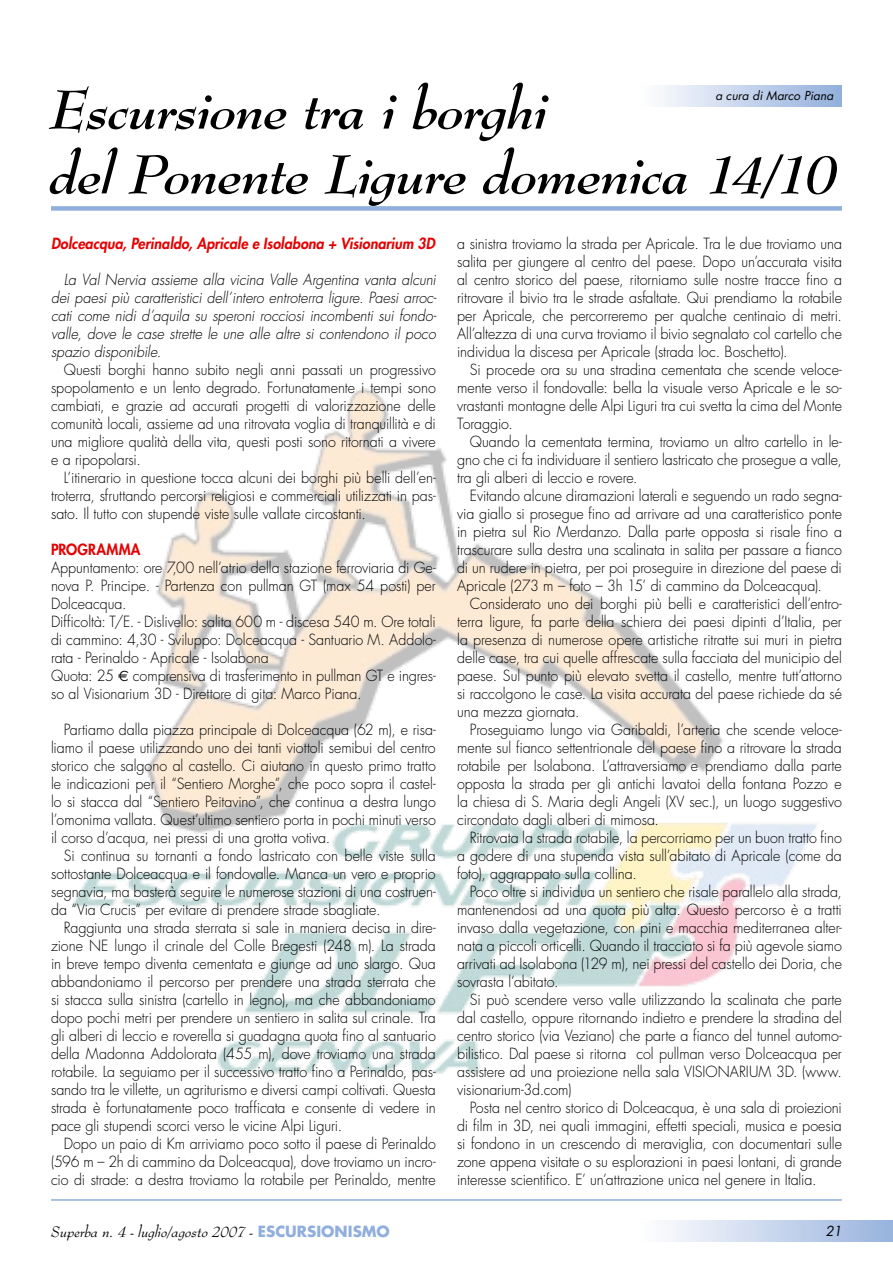
<style>
.page{position:relative;width:893px;height:1263px;background:#fff}
.page>*{position:absolute;margin:0;border:0;box-sizing:border-box;transform-origin:0 0}
.t1{font:italic 700 54px/64.8px "Bernhard Modern BT";letter-spacing:-.02em;color:#000}
.t2{font:300 15px/18px "Futura";letter-spacing:-.005em;color:#000;text-align:justify;scale:.95 1}
.t3{font:italic 300 15px/18px "Futura";color:#000;text-align:justify;scale:.95 1}
.t4{font:italic 800 15px "Futura";letter-spacing:.005em;color:#e50002;scale:.95 1}
.t5{font:italic 15px "Bernhard Modern BT";color:#000}
.t6{font:800 15px "Futura";letter-spacing:.01em;color:#e50002;scale:.95 1}
.t7{font:italic 13.5px "Futura";color:#000}
.t8{font:italic 12px "Futura";color:#000}
.s1{font-family:"Euro Sans";font-weight:400}
.s2{font-family:"Futura";font-weight:700;font-style:normal;color:#91afdc}
</style>
<div class="page">
<img style="left:72px;top:388px;width:745px;height:686px">
<hr style="left:51px;top:1199px;width:791px;height:2px;background:#91afdc">
<div style="left:638px;top:1220px;width:255px;height:22px;background:linear-gradient(to right,#fff,#98b3dd)"></div>
<div style="left:51px;top:206px;width:791px;height:5px;background:#91afdc"></div>
<div style="left:638px;top:85px;width:204px;height:21px;background:linear-gradient(to right,#fff,#93afdc)"></div>
<h1 class="t1" style="left:51px;top:76px;width:788px">Escursione tra i borghi<br>del Ponente Ligure domenica 14/10</h1>
<p class="t8" style="left:715px;top:88px;width:120px">a cura di Marco Piana</p>
<p class="t4" style="left:51px;top:233px;width:406px">Dolceacqua, Perinaldo, Apricale e Isolabona + Visionarium 3D</p>
<p class="t3" style="left:51px;top:271px;width:407px;text-indent:13px">La Val Nervia assieme alla vicina Valle Argentina vanta alcuni dei paesi più caratteristici dell’intero entroterra ligure. Paesi arroc&shy;cati come nidi d’aquila su speroni rocciosi incombenti sui fondo&shy;valle, dove le case strette le une alle altre si contendono il poco spazio disponibile.</p>
<p class="t2" style="left:51px;top:361px;width:407px;text-indent:13px">Questi borghi hanno subito negli anni passati un progressivo spopolamento e un lento degrado. Fortunatamente i tempi sono cambiati, e grazie ad accurati progetti di valorizzazione delle comunità locali, assieme ad una ritrovata voglia di tranquillità e di una migliore qualità della vita, questi posti sono ritornati a vivere e a ripopolarsi.</p>
<p class="t2" style="left:51px;top:469px;width:407px;text-indent:13px">L’itinerario in questione tocca alcuni dei borghi più belli dell’en&shy;troterra, sfruttando percorsi religiosi e commerciali utilizzati in pas&shy;sato. Il tutto con stupende viste sulle vallate circostanti.</p>
<p class="t6" style="left:51px;top:539px;width:96px">PROGRAMMA</p>
<p class="t2" style="left:51px;top:559px;width:407px;text-align:left">Appuntamento: ore 7,00 nell’atrio della stazione ferroviaria di Ge&shy;nova P. Principe. - Partenza con pullman GT (max 54 posti) per Dolceacqua.<br>Difficoltà: T/E. - Dislivello: salita 600 m - discesa 540 m. Ore totali di cammino: 4,30 - Sviluppo: Dolceacqua - Santuario M. Addolo&shy;rata - Perinaldo - Apricale - Isolabona<br>Quota: 25 <span class="s1">€</span> comprensiva di trasferimento in pullman GT e ingres&shy;so al Visionarium 3D - Direttore di gita: Marco Piana.</p>
<p class="t2" style="left:51px;top:721px;width:407px;text-indent:13px">Partiamo dalla piazza principale di Dolceacqua (62 m), e risa&shy;liamo il paese utilizzando uno dei tanti viottoli semibui del centro storico che salgono al castello. Ci aiutano in questo primo tratto le indicazioni per il “Sentiero Morghe”, che poco sopra il castel&shy;lo si stacca dal “Sentiero Peitavino”, che continua a destra lungo l’omonima vallata. Quest’ultimo sentiero porta in pochi minuti verso il corso d’acqua, nei pressi di una grotta votiva.</p>
<p class="t2" style="left:51px;top:847px;width:407px;text-indent:13px">Si continua su tornanti a fondo lastricato con belle viste sulla sottostante Dolceacqua e il fondovalle. Manca un vero e proprio segnavia, ma basterà seguire le numerose stazioni di una costruen&shy;da “Via Crucis” per evitare di prendere strade sbagliate.</p>
<p class="t2" style="left:51px;top:919px;width:407px;text-indent:13px">Raggiunta una strada sterrata si sale in maniera decisa in dire&shy;zione NE lungo il crinale del Colle Bregesti (248 m). La strada in breve tempo diventa cementata e giunge ad uno slargo. Qua abbandoniamo il percorso per prendere una strada sterrata che si stacca sulla sinistra (cartello in legno), ma che abbandoniamo dopo pochi metri per prendere un sentiero in salita sul crinale. Tra gli alberi di leccio e roverella si guadagna quota fino al santuario della Madonna Addolorata (455 m), dove troviamo una strada rotabile. La seguiamo per il successivo tratto fino a Perinaldo, pas&shy;sando tra le villette, un agriturismo e diversi campi coltivati. Questa strada è fortunatamente poco trafficata e consente di vedere in pace gli stupendi scorci verso le vicine Alpi Liguri.</p>
<p class="t2" style="left:51px;top:1135px;width:407px;text-indent:13px">Dopo un paio di Km arriviamo poco sotto il paese di Perinaldo (596 m – 2h di cammino da Dolceacqua), dove troviamo un incro&shy;cio di strade: a destra troviamo la rotabile per Perinaldo, mentre</p>
<p class="t2" style="left:457px;top:234px;width:407px">a sinistra troviamo la strada per Apricale. Tra le due troviamo una salita per giungere al centro del paese. Dopo un’accurata visita al centro storico del paese, ritorniamo sulle nostre tracce fino a ritrovare il bivio tra le strade asfaltate. Qui prendiamo la rotabile per Apricale, che percorreremo per qualche centinaio di metri.<br>All’altezza di una curva troviamo il bivio segnalato col cartello che individua la discesa per Apricale (strada loc. Boschetto).</p>
<p class="t2" style="left:457px;top:360px;width:407px;text-indent:13px">Si procede ora su una stradina cementata che scende veloce&shy;mente verso il fondovalle: bella la visuale verso Apricale e le so&shy;vrastanti montagne delle Alpi Liguri tra cui svetta la cima del Monte Toraggio.</p>
<p class="t2" style="left:457px;top:432px;width:407px;text-indent:13px">Quando la cementata termina, troviamo un altro cartello in le&shy;gno che ci fa individuare il sentiero lastricato che prosegue a valle, tra gli alberi di leccio e rovere.</p>
<p class="t2" style="left:457px;top:486px;width:407px;text-indent:13px">Evitando alcune diramazioni laterali e seguendo un rado segna&shy;via giallo si prosegue fino ad arrivare ad una caratteristico ponte in pietra sul Rio Merdanzo. Dalla parte opposta si risale fino a trascurare sulla destra una scalinata in salita per passare a fianco di un rudere in pietra, per poi proseguire in direzione del paese di Apricale (273 m – foto – 3h 15’ di cammino da Dolceacqua).</p>
<p class="t2" style="left:457px;top:594px;width:407px;text-indent:13px">Considerato uno dei borghi più belli e caratteristici dell’entro&shy;terra ligure, fa parte della schiera dei paesi dipinti d’Italia, per la presenza di numerose opere artistiche ritratte sui muri in pietra delle case, tra cui quelle affrescate sulla facciata del municipio del paese. Sul punto più elevato svetta il castello, mentre tutt’attorno si raccolgono le case. La visita accurata del paese richiede da sé una mezza giornata.</p>
<p class="t2" style="left:457px;top:720px;width:407px;text-indent:13px">Proseguiamo lungo via Garibaldi, l’arteria che scende veloce&shy;mente sul fianco settentrionale del paese fino a ritrovare la strada rotabile per Isolabona. L’attraversiamo e prendiamo dalla parte opposta la strada per gli antichi lavatoi della fontana Pozzo e la chiesa di S. Maria degli Angeli (XV sec.), un luogo suggestivo circondato dagli alberi di mimosa.</p>
<p class="t2" style="left:457px;top:828px;width:407px;text-indent:13px">Ritrovata la strada rotabile, la percorriamo per un buon tratto fino a godere di una stupenda vista sull’abitato di Apricale (come da foto), aggrappato sulla collina.</p>
<p class="t2" style="left:457px;top:882px;width:407px;text-indent:13px">Poco oltre si individua un sentiero che risale parallelo alla strada, mantenendosi ad una quota più alta. Questo percorso è a tratti invaso dalla vegetazione, con pini e macchia mediterranea alter&shy;nata a piccoli orticelli. Quando il tracciato si fa più agevole siamo arrivati ad Isolabona (129 m), nei pressi del castello dei Doria, che sovrasta l’abitato.</p>
<p class="t2" style="left:457px;top:990px;width:407px;text-indent:13px">Si può scendere verso valle utilizzando la scalinata che parte dal castello, oppure ritornando indietro e prendere la stradina del centro storico (via Veziano) che parte a fianco del tunnel automo&shy;bilistico. Dal paese si ritorna col pullman verso Dolceacqua per assistere ad una proiezione nella sala VISIONARIUM 3D. (www. visionarium-3d.com)</p>
<p class="t2" style="left:457px;top:1098px;width:407px;text-indent:13px">Posta nel centro storico di Dolceacqua, è una sala di proiezioni di film in 3D, nei quali immagini, effetti speciali, musica e poesia si fondono in un crescendo di meraviglia, con documentari sulle zone appena visitate o su esplorazioni in paesi lontani, di grande interesse scientifico. E’ un’attrazione unica nel genere in Italia.</p>
<p class="t5" style="left:51px;top:1222px;width:340px">Superba n. 4 - luglio/agosto 2007 - <span class="s2">ESCURSIONISMO</span></p>
<p class="t7" style="left:825px;top:1222px;width:18px">21</p>
</div>
